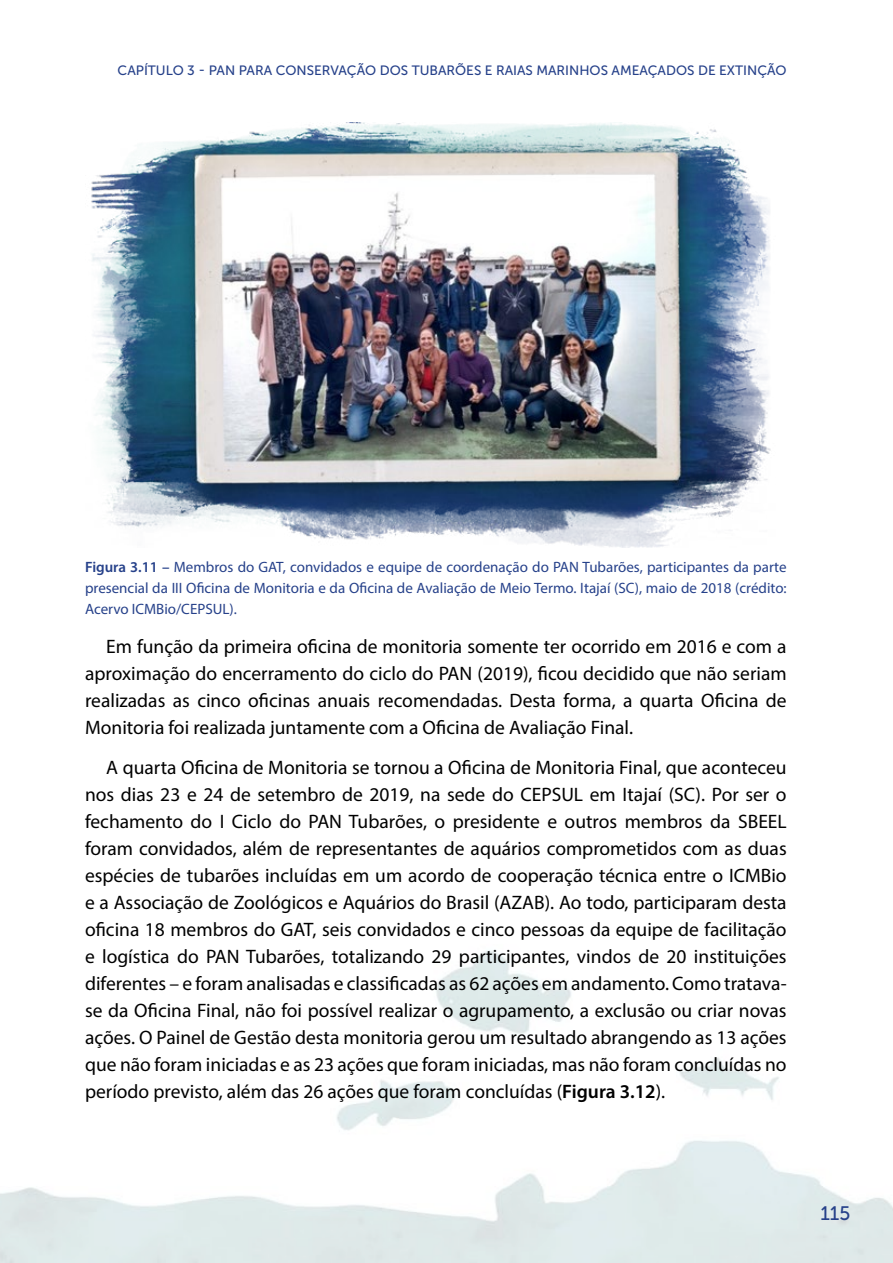
<style>
.page{position:relative;width:893px;height:1263px;background:#fff}
.page>*{position:absolute;margin:0;border:0;box-sizing:border-box;transform-origin:0 0}
.t1{font:19.5px/27px "Myriad Pro";color:#000;text-align:justify}
.t2{font:19.5px "Museo Sans 500";color:#26418a}
.t3{font:15px/21px "Myriad Pro";color:#26418a;text-align:justify}
.t4{font:13.5px "Museo Sans 500";color:#26418a}
.s1{font-weight:600}
</style>
<div class="page">
<img style="left:91px;top:122px;width:680px;height:425px">
<p class="t4" style="left:118px;top:63px;width:671px">CAPÍTULO 3 - PAN PARA CONSERVAÇÃO DOS TUBARÕES E RAIAS MARINHOS AMEAÇADOS DE EXTINÇÃO</p>
<p class="t3" style="left:85px;top:556px;width:703px"><span class="s1">Figura 3.11 –</span> Membros do GAT, convidados e equipe de coordenação do PAN Tubarões, participantes da parte presencial da III Oficina de Monitoria e da Oficina de Avaliação de Meio Termo. Itajaí (SC), maio de 2018 (crédito:<br>Acervo ICMBio/CEPSUL).</p>
<p class="t1" style="left:85px;top:633px;width:703px;text-indent:21px">Em função da primeira oficina de monitoria somente ter ocorrido em 2016 e com a aproximação do encerramento do ciclo do PAN (2019), ficou decidido que não seriam realizadas as cinco oficinas anuais recomendadas. Desta forma, a quarta Oficina de Monitoria foi realizada juntamente com a Oficina de Avaliação Final.</p>
<p class="t1" style="left:85px;top:754px;width:703px;text-indent:21px">A quarta Oficina de Monitoria se tornou a Oficina de Monitoria Final, que aconteceu nos dias 23 e 24 de setembro de 2019, na sede do CEPSUL em Itajaí (SC). Por ser o fechamento do I Ciclo do PAN Tubarões, o presidente e outros membros da SBEEL foram convidados, além de representantes de aquários comprometidos com as duas espécies de tubarões incluídas em um acordo de cooperação técnica entre o ICMBio e a Associação de Zoológicos e Aquários do Brasil (AZAB). Ao todo, participaram desta oficina 18 membros do GAT, seis convidados e cinco pessoas da equipe de facilitação e logística do PAN Tubarões, totalizando 29 participantes, vindos de 20 instituições diferentes – e foram analisadas e classificadas as 62 ações em andamento. Como tratava&shy;se da Oficina Final, não foi possível realizar o agrupamento, a exclusão ou criar novas ações. O Painel de Gestão desta monitoria gerou um resultado abrangendo as 13 ações que não foram iniciadas e as 23 ações que foram iniciadas, mas não foram concluídas no período previsto, além das 26 ações que foram concluídas (<span class="s1">Figura 3.12</span>).</p>
<p class="t2" style="left:820px;top:1203px;width:32px">115</p>
</div>
